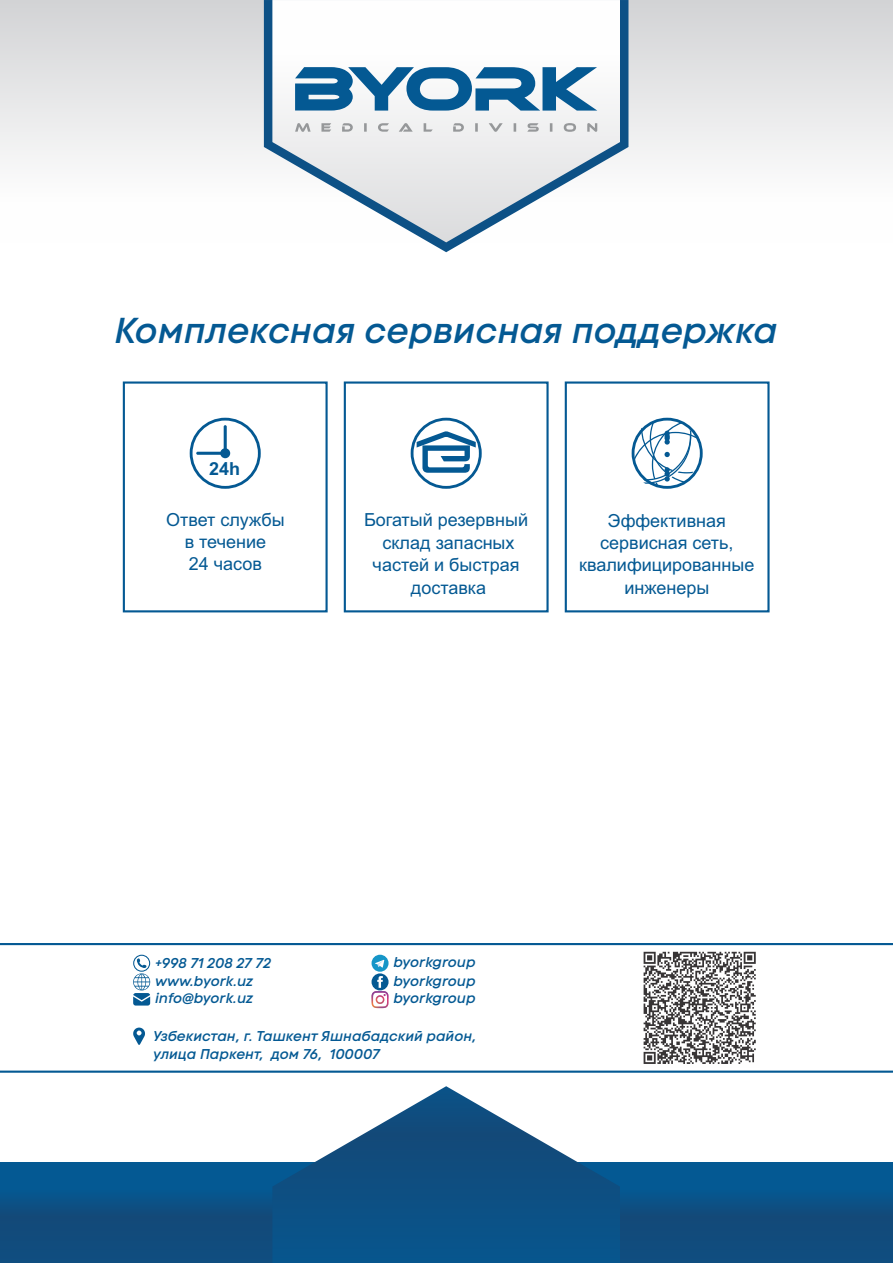
<style>
.page{position:relative;width:893px;height:1263px;background:#fff}
.page>*{position:absolute;margin:0;border:0;box-sizing:border-box;transform-origin:0 0}
.t1{font:italic 600 36px "Code Next";color:#045993}
.t2{font:18px/22.4px "Arial";color:#045993;text-align:center}
.t3{font:700 18px "Arial";color:#045993}
.t4{font:italic 600 14.25px/17.5px "Code Next";color:#045993}
</style>
<div class="page">
<div style="left:0;top:0;width:893px;height:242px;background:linear-gradient(to bottom,#d3d3d6,#fff)"></div>
<div style="left:0;top:1163px;width:893px;height:100px;background:linear-gradient(to bottom,#035994,#154876)"></div>
<svg style="left:272px;top:1086px;width:348px;height:177px"></svg>
<svg style="left:264px;top:0;width:364px;height:252px"></svg>
<svg style="left:272px;top:0;width:348px;height:242px"></svg>
<svg style="left:295px;top:67px;width:302px;height:44px"></svg>
<svg style="left:295px;top:123px;width:302px;height:9px"></svg>
<div style="left:344px;top:381px;width:205px;height:231px;border:2px solid #045993"></div>
<div style="left:565px;top:381px;width:205px;height:231px;border:2px solid #045993"></div>
<div style="left:123px;top:381px;width:205px;height:231px;border:2px solid #045993"></div>
<svg style="left:190px;top:418px;width:71px;height:71px"></svg>
<svg style="left:220px;top:448px;width:10px;height:10px"></svg>
<hr style="left:224px;top:425px;width:3px;height:29px;background:#045993;border-radius:2px">
<hr style="left:196px;top:452px;width:29px;height:3px;background:#045993;border-radius:2px">
<svg style="left:411px;top:418px;width:71px;height:71px"></svg>
<svg style="left:632px;top:418px;width:71px;height:71px"></svg>
<hr style="left:0;top:943px;width:893px;height:2px;background:#045993">
<hr style="left:0;top:1070px;width:893px;height:3px;background:#045993">
<svg style="left:133px;top:1027px;width:12px;height:18px"></svg>
<svg style="left:133px;top:955px;width:17px;height:50px"></svg>
<svg style="left:372px;top:955px;width:17px;height:17px"></svg>
<svg style="left:375px;top:960px;width:9px;height:8px"></svg>
<svg style="left:372px;top:973px;width:17px;height:17px"></svg>
<svg style="left:372px;top:976px;width:17px;height:32px"></svg>
<svg style="left:644px;top:952px;width:112px;height:112px"></svg>
<h1 class="t1" style="left:114px;top:309px;width:665px">Комплексная сервисная поддержка</h1>
<p class="t3" style="left:209px;top:462px;width:32px">24h</p>
<p class="t2" style="left:166px;top:510px;width:120px">Ответ службы в течение<br>24 часов</p>
<p class="t2" style="left:364px;top:510px;width:166px">Богатый резервный склад запасных частей и быстрая доставка</p>
<p class="t2" style="left:579px;top:511px;width:177px">Эффективная сервисная сеть, квалифицированные инженеры</p>
<p class="t4" style="left:155px;top:955px;width:117px">+998 71 208 27 72 www.byork.uz info@byork.uz</p>
<p class="t4" style="left:393px;top:953px;width:84px;line-height:18.1px;text-align:justify">byorkgroup byorkgroup byorkgroup</p>
<p class="t4" style="left:153px;top:1028px;width:325px">Узбекистан, г. Ташкент Яшнабадский район, улица Паркент, дом 76, 100007</p>
</div>
